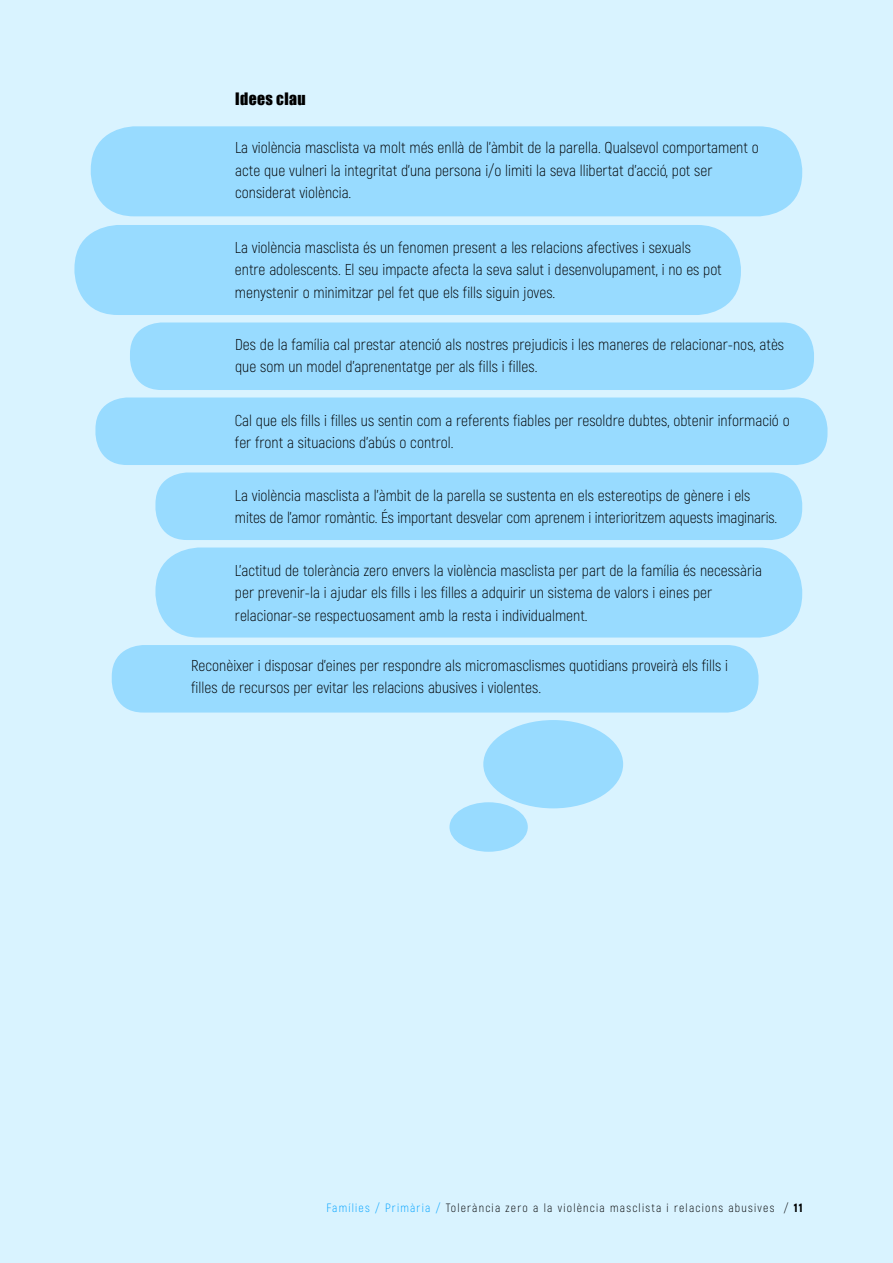
<style>
.page{position:relative;width:893px;height:1263px;background:#d9f3ff}
.page>*{position:absolute;margin:0;border:0;box-sizing:border-box;transform-origin:0 0}
.t1{font:300 15.75px/22.5px "Akrobat";color:#000}
.t2{font:15.75px "Impact";letter-spacing:.025em;color:#000}
.t3{font:300 12px "Akrobat";letter-spacing:.1em;color:#000}
.s1{color:#00abff}
.s2{font-weight:900}
</style>
<div class="page">
<div style="left:91px;top:126px;width:711px;height:90px;background:#98dbff;border-radius:44px"></div>
<div style="left:74px;top:225px;width:667px;height:90px;background:#98dbff;border-radius:44px"></div>
<div style="left:130px;top:322px;width:684px;height:68px;background:#98dbff;border-radius:32px"></div>
<div style="left:95px;top:397px;width:732px;height:68px;background:#98dbff;border-radius:32px"></div>
<div style="left:155px;top:472px;width:647px;height:68px;background:#98dbff;border-radius:32px"></div>
<div style="left:483px;top:720px;width:140px;height:88px;background:#98dbff;border-radius:50%"></div>
<div style="left:449px;top:802px;width:79px;height:50px;background:#98dbff;border-radius:50%"></div>
<div style="left:155px;top:547px;width:647px;height:90px;background:#98dbff;border-radius:44px"></div>
<div style="left:112px;top:645px;width:646px;height:67px;background:#98dbff;border-radius:32px"></div>
<p class="t2" style="left:235px;top:87px;width:72px">Idees clau</p>
<p class="t1" style="left:235px;top:136px;width:525px">La violència masclista va molt més enllà de l’àmbit de la parella. Qualsevol comportament o acte que vulneri la integritat d’una persona i/o limiti la seva llibertat d’acció, pot ser considerat violència.</p>
<p class="t1" style="left:235px;top:236px;width:488px">La violència masclista és un fenomen present a les relacions afectives i sexuals entre adolescents. El seu impacte afecta la seva salut i desenvolupament, i no es pot menystenir o minimitzar pel fet que els fills siguin joves.</p>
<p class="t1" style="left:235px;top:333px;width:550px">Des de la família cal prestar atenció als nostres prejudicis i les maneres de relacionar-nos, atès que som un model d’aprenentatge per als fills i filles.</p>
<p class="t1" style="left:235px;top:409px;width:556px">Cal que els fills i filles us sentin com a referents fiables per resoldre dubtes, obtenir informació o fer front a situacions d’abús o control.</p>
<p class="t1" style="left:235px;top:484px;width:544px">La violència masclista a l’àmbit de la parella se sustenta en els estereotips de gènere i els mites de l’amor romàntic. És important desvelar com aprenem i interioritzem aquests imaginaris.</p>
<p class="t1" style="left:235px;top:559px;width:529px">L’actitud de tolerància zero envers la violència masclista per part de la família és necessària per prevenir-la i ajudar els fills i les filles a adquirir un sistema de valors i eines per relacionar-se respectuosament amb la resta i individualment.</p>
<p class="t1" style="left:191px;top:654px;width:538px">Reconèixer i disposar d’eines per respondre als micromasclismes quotidians proveirà els fills i filles de recursos per evitar les relacions abusives i violentes.</p>
<p class="t3" style="left:326px;top:1201px;width:478px"><span class="s1">Famílies / Primària /</span> Tolerància zero a la violència masclista i relacions abusives / <span class="s2">11</span></p>
</div>
